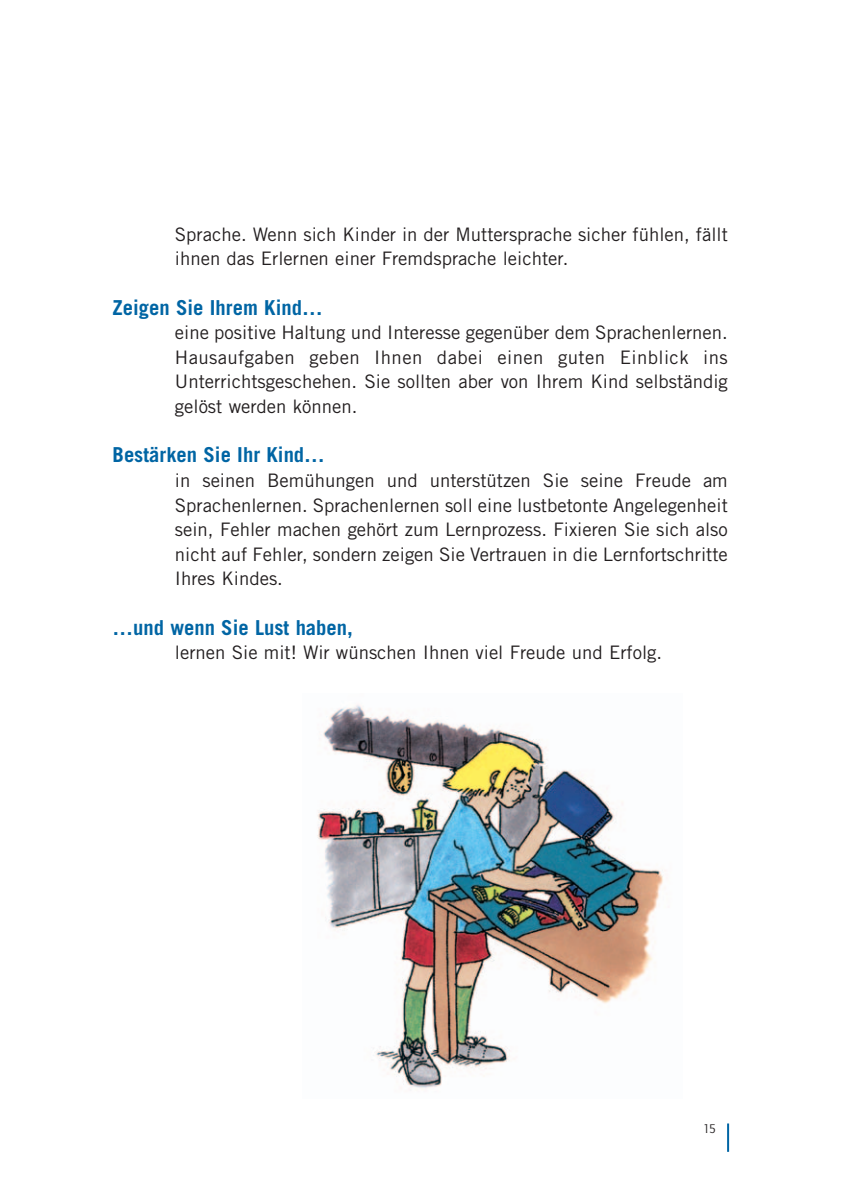
<style>
.page{position:relative;width:842px;height:1191px;background:#fff}
.page>*{position:absolute;margin:0;border:0;box-sizing:border-box;transform-origin:0 0}
.t1{font:700 20.6px "Trade Gothic";color:#0065a4}
.t2{font:18.6px/24.6px "Trade Gothic";color:#231f20;text-align:justify}
.t3{font:13px "Quay Sans";color:#231f20}
</style>
<div class="page">
<img style="left:317px;top:704px;width:346px;height:386px">
<hr style="left:727px;top:1123px;width:2px;height:28px;background:#0065a4">
<p class="t2" style="left:175px;top:224px;width:554px">Sprache. Wenn sich Kinder in der Muttersprache sicher fühlen, fällt ihnen das Erlernen einer Fremdsprache leichter.</p>
<p class="t1" style="left:113px;top:300px;width:212px">Zeigen Sie Ihrem Kind…</p>
<p class="t2" style="left:175px;top:322px;width:554px">eine positive Haltung und Interesse gegenüber dem Sprachenlernen.<br>Hausaufgaben geben Ihnen dabei einen guten Einblick ins Unterrichtsgeschehen. Sie sollten aber von Ihrem Kind selbständig gelöst werden können.</p>
<p class="t1" style="left:113px;top:447px;width:214px">Bestärken Sie Ihr Kind…</p>
<p class="t2" style="left:175px;top:470px;width:554px">in seinen Bemühungen und unterstützen Sie seine Freude am Sprachenlernen. Sprachenlernen soll eine lustbetonte Angelegenheit sein, Fehler machen gehört zum Lernprozess. Fixieren Sie sich also nicht auf Fehler, sondern zeigen Sie Vertrauen in die Lernfortschritte Ihres Kindes.</p>
<p class="t1" style="left:113px;top:619px;width:242px">…und wenn Sie Lust haben,</p>
<p class="t2" style="left:175px;top:642px;width:489px">lernen Sie mit! Wir wünschen Ihnen viel Freude und Erfolg.</p>
<p class="t3" style="left:703px;top:1120px;width:14px">15</p>
</div>
